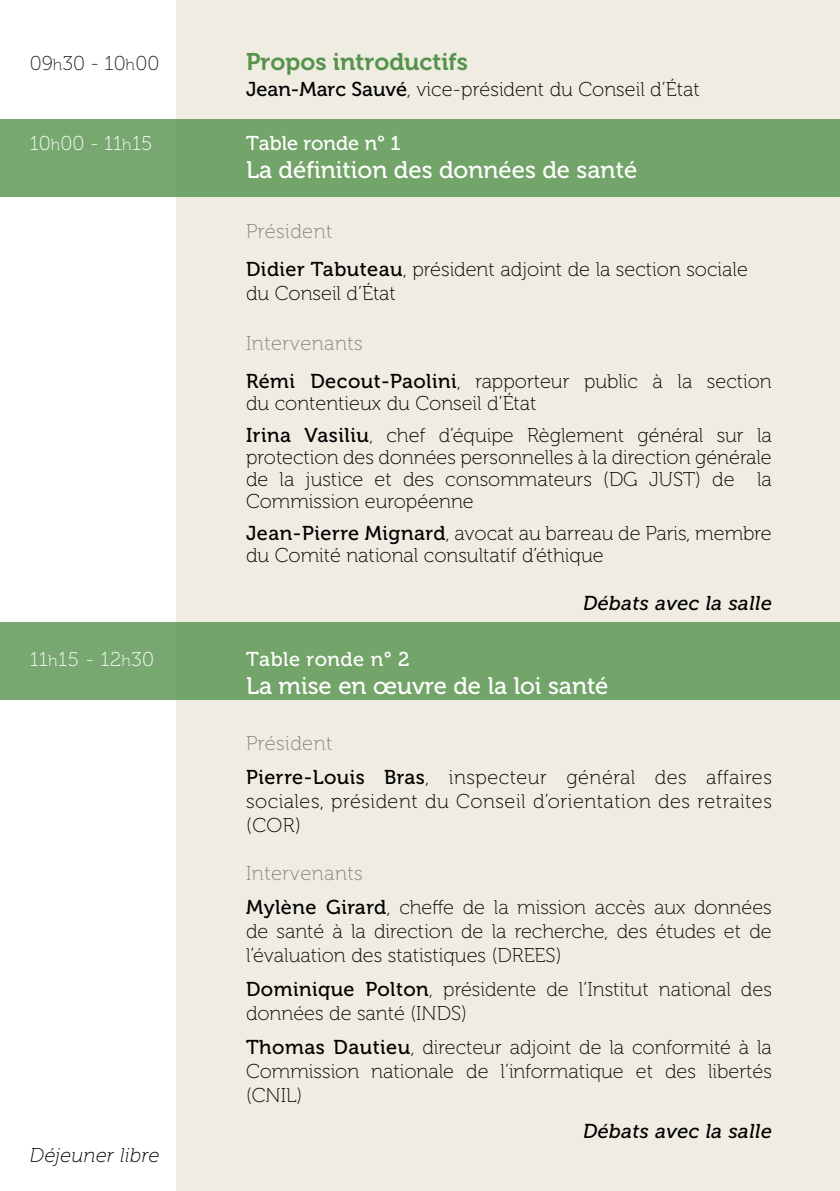
<style>
.page{position:relative;width:840px;height:1191px;background:#fff}
.page>*{position:absolute;margin:0;border:0;box-sizing:border-box;transform-origin:0 0}
.t1{font:24px "Museo 500";color:#fff}
.t2{font:24px "Museo 700";color:#55934c}
.t3{font:20px/22px "Museo 100";color:#000}
.t4{font:20px/24px "Museo 100";color:#050503;text-align:justify}
.t5{font:20px "Museo 100";color:#000001}
.t6{font:20px "Museo 100";letter-spacing:.025em;color:#808285}
.t7{font:italic 20px "Museo 500";letter-spacing:.025em;color:#000}
.t8{font:20px "Museo 500";letter-spacing:.01em;color:#fff}
.t9{font:20px "Museo 100";color:#fff}
.Style_de_paragraphe{font:italic 20px "Museo 100";letter-spacing:.025em;color:#000}
.t10{font:20px "Museo 100";color:#231f20}
.s1{font-size:16px}
.s2{font-family:"Museo 500"}
.s3{font-family:"Museo 500";color:#000}
</style>
<div class="page">
<div style="left:176px;top:0;width:663px;height:1191px;background:#efece1"></div>
<div style="left:0;top:120px;width:839px;height:77px;background:#73a469"></div>
<div style="left:0;top:622px;width:839px;height:78px;background:#73a469"></div>
<p class="t10" style="left:30px;top:52px;width:131px">09<span class="s1">h</span>30 - 10<span class="s1">h</span>00</p>
<p class="t2" style="left:246px;top:48px;width:223px">Propos introductifs</p>
<p class="t5" style="left:246px;top:78px;width:455px"><span class="s2">Jean-Marc Sauvé</span>, vice-président du Conseil d’État</p>
<p class="t9" style="left:30px;top:132px;width:124px">10<span class="s1">h</span>00 - 11<span class="s1">h</span>15</p>
<p class="t8" style="left:246px;top:132px;width:156px">Table ronde n° 1</p>
<p class="t1" style="left:246px;top:157px;width:392px">La définition des données de santé</p>
<p class="t6" style="left:246px;top:220px;width:88px">Président</p>
<p class="t3" style="left:246px;top:258px;width:503px;line-height:24px"><span class="s2">Didier Tabuteau</span>, président adjoint de la section sociale du Conseil d’État</p>
<p class="t6" style="left:246px;top:332px;width:118px">Intervenants</p>
<p class="t3" style="left:246px;top:371px;width:527px"><span class="s2">Rémi Decout-Paolini</span>, rapporteur public à la section du contentieux du Conseil d’État</p>
<p class="t3" style="left:246px;top:425px;width:527px;text-align:justify"><span class="s2">Irina Vasiliu</span>, chef d’équipe Règlement général sur la protection des données personnelles à la direction générale de la justice et des consommateurs (DG JUST) de la Commission européenne</p>
<p class="t3" style="left:246px;top:523px;width:527px"><span class="s2">Jean-Pierre Mignard</span>, avocat au barreau de Paris, membre du Comité national consultatif d’éthique</p>
<p class="t7" style="left:582px;top:592px;width:190px">Débats avec la salle</p>
<p class="t9" style="left:30px;top:648px;width:126px">11<span class="s1">h</span>15 - 12<span class="s1">h</span>30</p>
<p class="t8" style="left:246px;top:648px;width:165px">Table ronde n° 2</p>
<p class="t1" style="left:246px;top:673px;width:364px">La mise en œuvre de la loi santé</p>
<p class="Style_de_paragraphe" style="left:30px;top:1144px;width:131px">Déjeuner libre</p>
<p class="t6" style="left:246px;top:732px;width:88px">Président</p>
<p class="t3" style="left:246px;top:766px;width:527px;line-height:24px;text-align:justify"><span class="s2">Pierre-Louis Bras</span>, inspecteur général des affaires sociales, président du Conseil d’orientation des retraites (COR)</p>
<p class="t6" style="left:246px;top:862px;width:118px">Intervenants</p>
<p class="t4" style="left:246px;top:896px;width:527px"><span class="s3">Mylène Girard</span>, cheffe de la mission accès aux données de santé à la direction de la recherche, des études et de l’évaluation des statistiques (DREES)</p>
<p class="t4" style="left:246px;top:978px;width:527px"><span class="s3">Dominique Polton</span>, présidente de l’Institut national des données de santé (INDS)</p>
<p class="t4" style="left:246px;top:1036px;width:527px"><span class="s3">Thomas Dautieu</span>, directeur adjoint de la conformité à la Commission nationale de l’informatique et des libertés (CNIL)</p>
<p class="t7" style="left:582px;top:1120px;width:190px">Débats avec la salle</p>
</div>
